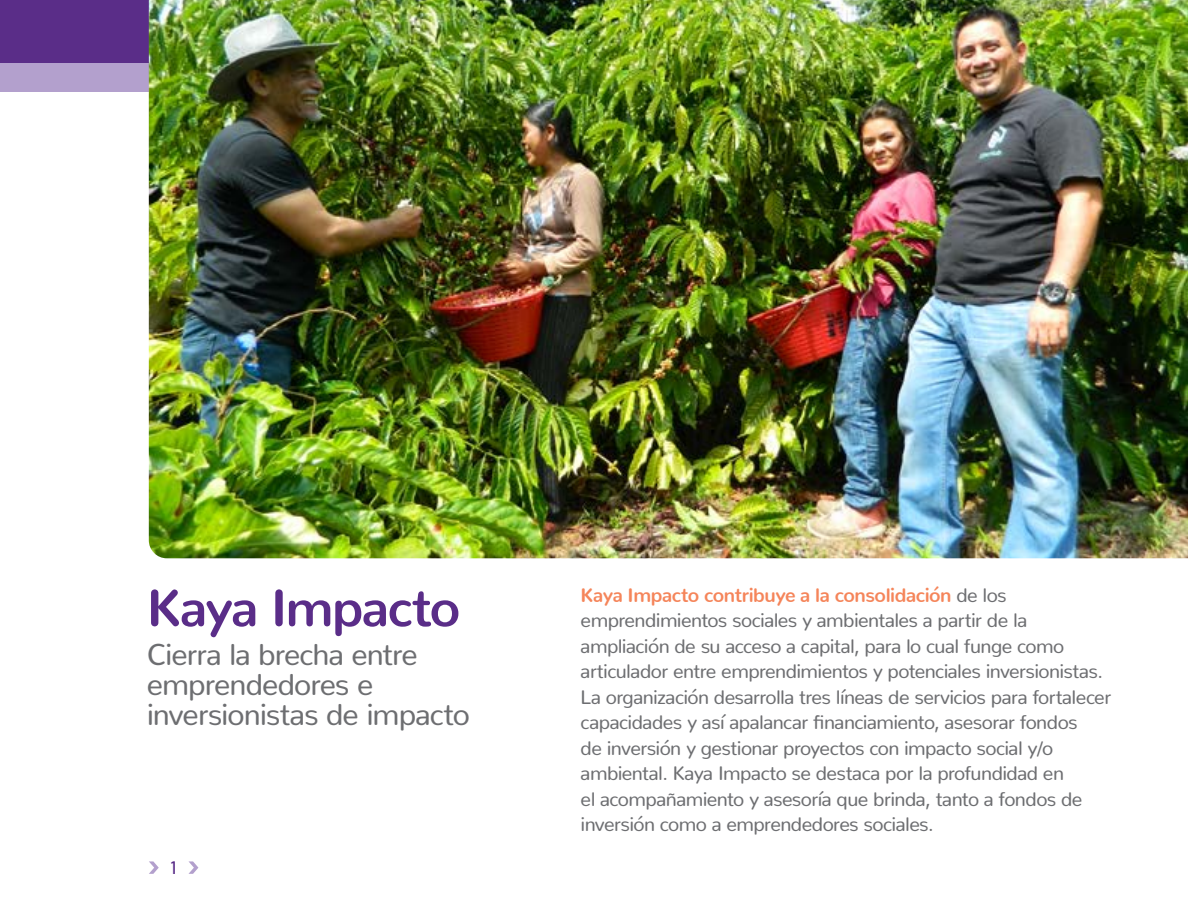
<style>
.page{position:relative;width:1188px;height:918px;background:#fff}
.page>*{position:absolute;margin:0;border:0;box-sizing:border-box;transform-origin:0 0}
.t1{font:700 52.5px "Nunito";letter-spacing:-.035em;color:#5a2d88}
.t2{font:30px/30px "Nunito";letter-spacing:-.03em;color:#6d6e71}
.t3{font:19.5px/25.5px "Nunito";letter-spacing:-.03em;color:#6d6e71}
.t4{font:500 semi-condensed 18px "Barlow";color:#5a2d88}
.s1{font-weight:700;color:#f5855a}
</style>
<div class="page">
<svg style="left:189px;top:861px;width:9px;height:13px"></svg>
<svg style="left:149px;top:861px;width:10px;height:13px"></svg>
<div style="left:0;top:0;width:176px;height:64px;background:#5a2d88"></div>
<div style="left:0;top:64px;width:176px;height:28px;background:#b3a0cd"></div>
<img style="left:149px;top:0;width:1039px;height:558px">
<h1 class="t1" style="left:147px;top:560px;width:315px">Kaya Impacto</h1>
<h2 class="t2" style="left:147px;top:636px;width:325px">Cierra la brecha entre emprendedores e inversionistas de impacto</h2>
<p class="t4" style="left:171px;top:856px;width:7px">1</p>
<p class="t3" style="left:581px;top:580px;width:532px"><span class="s1">Kaya Impacto contribuye a la consolidación</span> de los emprendimientos sociales y ambientales a partir de la ampliación de su acceso a capital, para lo cual funge como articulador entre emprendimientos y potenciales inversionistas.<br>La organización desarrolla tres líneas de servicios para fortalecer capacidades y así apalancar financiamiento, asesorar fondos<br>de inversión y gestionar proyectos con impacto social y/o ambiental. Kaya Impacto se destaca por la profundidad en<br>el acompañamiento y asesoría que brinda, tanto a fondos de inversión como a emprendedores sociales.</p>
</div>
